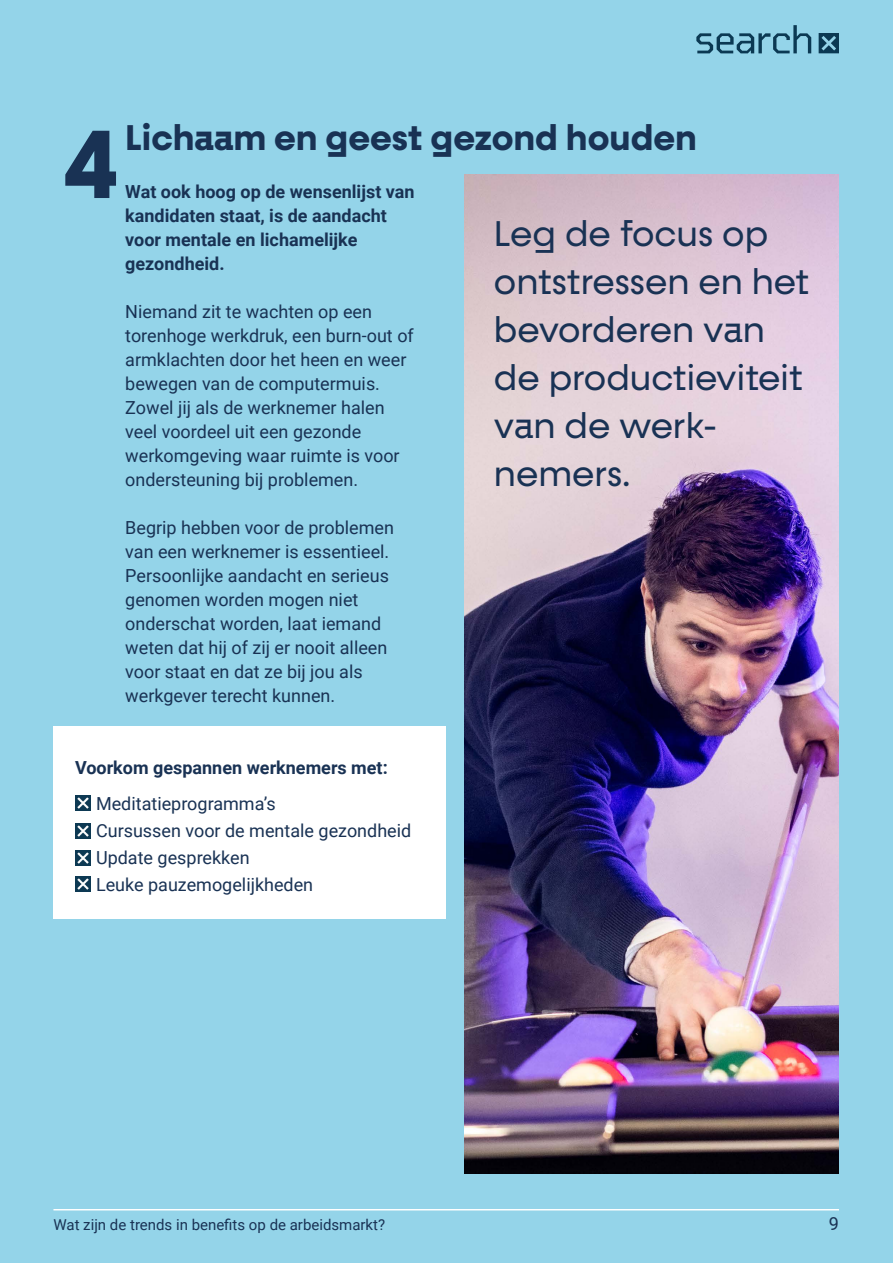
<style>
.page{position:relative;width:893px;height:1263px;background:#94d4e9}
.page>*{position:absolute;margin:0;border:0;box-sizing:border-box;transform-origin:0 0}
.t1{font:700 97.5px "Fractul";color:#193254}
.t2{font:36px/48px "Fractul";color:#193254}
.t3{font:700 36px "Fractul";color:#193254}
.t4{font:18px/24px "Roboto";color:#193254}
.t5{font:700 18px/24px "Roboto";color:#193254}
.t6{font:15px "Roboto";color:#193254}
</style>
<div class="page">
<svg style="left:696px;top:25px;width:115px;height:28px"></svg>
<svg style="left:819px;top:33px;width:20px;height:20px"></svg>
<hr style="left:53px;top:1209px;width:786px;height:1px;background:#fff">
<img style="left:464px;top:174px;width:375px;height:999px">
<div style="left:53px;top:726px;width:393px;height:192px;background:#fff"></div>
<img style="left:75px;top:796px;width:15px;height:15px">
<img style="left:75px;top:823px;width:15px;height:15px">
<img style="left:75px;top:851px;width:15px;height:15px">
<img style="left:75px;top:877px;width:15px;height:15px">
<h1 class="t1" style="left:63px;top:106px;width:57px">4</h1>
<h2 class="t3" style="left:125px;top:116px;width:573px">Lichaam en geest gezond houden</h2>
<p class="t5" style="left:125px;top:179px;width:291px">Wat ook hoog op de wensenlijst van kandidaten staat, is de aandacht voor mentale en lichamelijke gezondheid.</p>
<p class="t4" style="left:125px;top:299px;width:290px">Niemand zit te wachten op een torenhoge werkdruk, een burn-out of armklachten door het heen en weer bewegen van de computermuis.<br>Zowel jij als de werknemer halen veel voordeel uit een gezonde werkomgeving waar ruimte is voor ondersteuning bij problemen.</p>
<p class="t4" style="left:125px;top:515px;width:270px">Begrip hebben voor de problemen van een werknemer is essentieel.<br>Persoonlijke aandacht en serieus genomen worden mogen niet onderschat worden, laat iemand weten dat hij of zij er nooit alleen voor staat en dat ze bij jou als werkgever terecht kunnen.</p>
<h2 class="t2" style="left:494px;top:210px;width:317px">Leg de focus op ontstressen en het bevorderen van de productieviteit van de werk&shy;nemers.</h2>
<p class="t5" style="left:75px;top:755px;width:314px">Voorkom gespannen werknemers met:</p>
<p class="t4" style="left:96px;top:789px;width:317px;line-height:27px">Meditatieprogramma’s<br>Cursussen voor de mentale gezondheid<br>Update gesprekken<br>Leuke pauzemogelijkheden</p>
<p class="t6" style="left:53px;top:1214px;width:333px">Wat zijn de trends in benefits op de arbeidsmarkt?</p>
<p class="t4" style="left:829px;top:1211px;width:12px">9</p>
</div>
